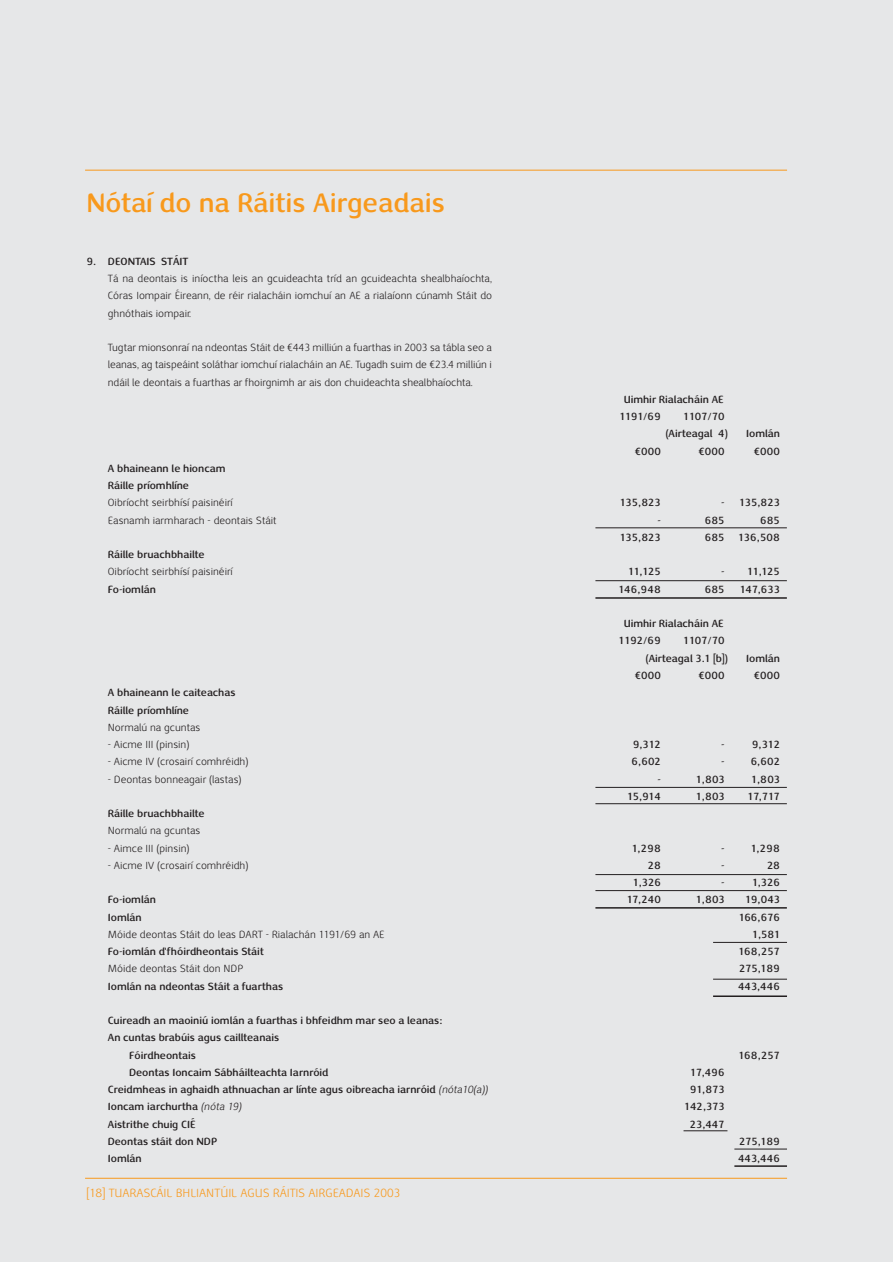
<style>
.page{position:relative;width:893px;height:1262px;background:#fff}
.page>*{position:absolute;margin:0;border:0;box-sizing:border-box;transform-origin:0 0}
.t1{font:700 27px "Nexus Sans";color:#f8991c}
.t2{font:12px "Nexus Sans";color:#f8991c}
.t3{font:700 10.5px/17.2px "Nexus Sans";color:#231f20}
.t4{font:10.5px/17.2px "Nexus Sans";color:#231f20;text-align:justify}
.s1{font-weight:400;font-style:italic}
</style>
<div class="page">
<div style="left:0;top:0;width:892px;height:1261px;background:#e6e7e8"></div>
<hr style="left:85px;top:1177px;width:702px;height:1px;background:#f8991c">
<hr style="left:85px;top:170px;width:702px;height:1px;background:#f8991c">
<hr style="left:734px;top:1165px;width:53px;height:1px;background:#231f20">
<hr style="left:734px;top:1148px;width:53px;height:1px;background:#231f20">
<hr style="left:683px;top:1130px;width:44px;height:1px;background:#231f20">
<hr style="left:713px;top:995px;width:74px;height:2px;background:#231f20">
<hr style="left:713px;top:978px;width:74px;height:1px;background:#231f20">
<hr style="left:713px;top:942px;width:74px;height:1px;background:#231f20">
<hr style="left:595px;top:580px;width:191px;height:1px;background:#231f20">
<hr style="left:595px;top:527px;width:191px;height:1px;background:#231f20">
<hr style="left:595px;top:787px;width:191px;height:1px;background:#231f20">
<hr style="left:595px;top:803px;width:191px;height:1px;background:#231f20">
<hr style="left:595px;top:597px;width:191px;height:1px;background:#231f20">
<hr style="left:595px;top:890px;width:191px;height:1px;background:#231f20">
<hr style="left:595px;top:874px;width:191px;height:1px;background:#231f20">
<hr style="left:595px;top:907px;width:191px;height:1px;background:#231f20">
<h1 class="t1" style="left:87px;top:192px;width:360px">Nótaí do na Ráitis Airgeadais</h1>
<p class="t3" style="left:87px;top:254px;width:103px">9. DEONTAIS STÁIT</p>
<p class="t4" style="left:108px;top:271px;width:385px">Tá na deontais is iníoctha leis an gcuideachta tríd an gcuideachta shealbhaíochta, Córas Iompair Éireann, de réir rialacháin iomchuí an AE a rialaíonn cúnamh Stáit do ghnóthais iompair.</p>
<p class="t4" style="left:108px;top:340px;width:385px">Tugtar mionsonraí na ndeontas Stáit de €443 milliún a fuarthas in 2003 sa tábla seo a leanas, ag taispeáint soláthar iomchuí rialacháin an AE. Tugadh suim de €23.4 milliún i ndáil le deontais a fuarthas ar fhoirgnimh ar ais don chuideachta shealbhaíochta.</p>
<p class="t3" style="left:619px;top:392px;width:106px;text-indent:4px">Uimhir Rialacháin AE<br>1191/69</p>
<p class="t3" style="left:665px;top:409px;width:64px;text-indent:18px">1107/70 (Airteagal 4)</p>
<p class="t3" style="left:746px;top:426px;width:35px">Iomlán</p>
<p class="t3" style="left:634px;top:443px;width:28px">€000</p>
<p class="t3" style="left:698px;top:443px;width:28px">€000</p>
<p class="t3" style="left:753px;top:443px;width:28px">€000</p>
<p class="t3" style="left:108px;top:461px;width:119px">A bhaineann le hioncam<br>Ráille príomhlíne</p>
<p class="t4" style="left:108px;top:495px;width:126px">Oibríocht seirbhísí paisinéirí</p>
<p class="t3" style="left:620px;top:495px;width:42px">135,823</p>
<p class="t3" style="left:721px;top:495px;width:60px">- 135,823</p>
<p class="t4" style="left:108px;top:512px;width:170px">Easnamh iarmharach - deontais Stáit</p>
<p class="t3" style="left:657px;top:512px;width:5px">-</p>
<p class="t3" style="left:704px;top:512px;width:21px">685</p>
<p class="t3" style="left:760px;top:512px;width:21px">685</p>
<p class="t3" style="left:620px;top:530px;width:42px">135,823</p>
<p class="t3" style="left:704px;top:530px;width:21px">685</p>
<p class="t3" style="left:738px;top:530px;width:43px">136,508</p>
<p class="t3" style="left:108px;top:547px;width:98px">Ráille bruachbhailte</p>
<p class="t4" style="left:108px;top:564px;width:126px">Oibríocht seirbhísí paisinéirí</p>
<p class="t3" style="left:628px;top:564px;width:34px">11,125</p>
<p class="t3" style="left:721px;top:564px;width:60px">- 11,125</p>
<p class="t3" style="left:108px;top:581px;width:50px">Fo-iomlán</p>
<p class="t3" style="left:618px;top:581px;width:44px">146,948</p>
<p class="t3" style="left:704px;top:581px;width:21px">685</p>
<p class="t3" style="left:739px;top:581px;width:42px">147,633</p>
<p class="t3" style="left:618px;top:616px;width:107px;text-indent:5px">Uimhir Rialacháin AE<br>1192/69</p>
<p class="t3" style="left:645px;top:633px;width:84px;text-indent:38px">1107/70 (Airteagal 3.1 [b])</p>
<p class="t3" style="left:746px;top:650px;width:35px">Iomlán</p>
<p class="t3" style="left:634px;top:668px;width:28px">€000</p>
<p class="t3" style="left:698px;top:668px;width:28px">€000</p>
<p class="t3" style="left:753px;top:668px;width:28px">€000</p>
<p class="t3" style="left:108px;top:685px;width:129px">A bhaineann le caiteachas<br>Ráille príomhlíne</p>
<p class="t4" style="left:108px;top:719px;width:94px">Normalú na gcuntas</p>
<p class="t4" style="left:108px;top:737px;width:83px">- Aicme III (pinsin)</p>
<p class="t3" style="left:632px;top:737px;width:30px">9,312</p>
<p class="t3" style="left:721px;top:737px;width:5px">-</p>
<p class="t3" style="left:752px;top:737px;width:30px">9,312</p>
<p class="t4" style="left:108px;top:754px;width:142px">- Aicme IV (crosairí comhréidh)</p>
<p class="t3" style="left:631px;top:754px;width:31px">6,602</p>
<p class="t3" style="left:721px;top:754px;width:5px">-</p>
<p class="t3" style="left:750px;top:754px;width:31px">6,602</p>
<p class="t4" style="left:108px;top:771px;width:135px">- Deontas bonneagair (lastas)</p>
<p class="t3" style="left:657px;top:771px;width:5px">-</p>
<p class="t3" style="left:696px;top:771px;width:30px">1,803</p>
<p class="t3" style="left:751px;top:771px;width:30px">1,803</p>
<p class="t3" style="left:627px;top:788px;width:35px">15,914</p>
<p class="t3" style="left:696px;top:788px;width:30px">1,803</p>
<p class="t3" style="left:747px;top:788px;width:34px">17,717</p>
<p class="t3" style="left:108px;top:806px;width:98px">Ráille bruachbhailte</p>
<p class="t4" style="left:108px;top:823px;width:94px">Normalú na gcuntas</p>
<p class="t4" style="left:108px;top:840px;width:83px">- Aimce III (pinsin)</p>
<p class="t3" style="left:631px;top:840px;width:31px">1,298</p>
<p class="t3" style="left:721px;top:840px;width:5px">-</p>
<p class="t3" style="left:750px;top:840px;width:31px">1,298</p>
<p class="t4" style="left:108px;top:857px;width:142px">- Aicme IV (crosairí comhréidh)</p>
<p class="t3" style="left:648px;top:857px;width:15px">28</p>
<p class="t3" style="left:721px;top:857px;width:5px">-</p>
<p class="t3" style="left:767px;top:857px;width:15px">28</p>
<p class="t3" style="left:633px;top:875px;width:29px">1,326</p>
<p class="t3" style="left:721px;top:875px;width:5px">-</p>
<p class="t3" style="left:752px;top:875px;width:29px">1,326</p>
<p class="t3" style="left:108px;top:892px;width:50px">Fo-iomlán</p>
<p class="t3" style="left:627px;top:892px;width:36px">17,240</p>
<p class="t3" style="left:696px;top:892px;width:30px">1,803</p>
<p class="t3" style="left:745px;top:892px;width:36px">19,043</p>
<p class="t3" style="left:108px;top:909px;width:35px">Iomlán</p>
<p class="t3" style="left:738px;top:909px;width:43px">166,676</p>
<p class="t4" style="left:108px;top:926px;width:278px">Móide deontas Stáit do leas DART - Rialachán 1191/69 an AE</p>
<p class="t3" style="left:752px;top:926px;width:29px">1,581</p>
<p class="t3" style="left:108px;top:944px;width:157px">Fo-iomlán d'fhóirdheontais Stáit</p>
<p class="t3" style="left:738px;top:944px;width:43px">168,257</p>
<p class="t4" style="left:108px;top:961px;width:137px">Móide deontas Stáit don NDP</p>
<p class="t3" style="left:739px;top:961px;width:42px">275,189</p>
<p class="t3" style="left:108px;top:978px;width:177px">Iomlán na ndeontas Stáit a fuarthas</p>
<p class="t3" style="left:738px;top:978px;width:43px">443,446</p>
<p class="t3" style="left:108px;top:1013px;width:336px">Cuireadh an maoiniú iomlán a fuarthas i bhfeidhm mar seo a leanas:</p>
<p class="t3" style="left:108px;top:1030px;width:173px">An cuntas brabúis agus caillteanais</p>
<p class="t3" style="left:129px;top:1047px;width:68px">Fóirdheontais</p>
<p class="t3" style="left:738px;top:1047px;width:43px">168,257</p>
<p class="t3" style="left:129px;top:1064px;width:201px">Deontas Ioncaim Sábháilteachta Iarnróid</p>
<p class="t3" style="left:690px;top:1064px;width:36px">17,496</p>
<p class="t3" style="left:108px;top:1082px;width:381px">Creidmheas in aghaidh athnuachan ar línte agus oibreacha iarnróid <span class="s1">(nóta10(a))</span></p>
<p class="t3" style="left:690px;top:1082px;width:36px">91,873</p>
<p class="t3" style="left:108px;top:1099px;width:135px">Ioncam iarchurtha <span class="s1">(nóta 19)</span></p>
<p class="t3" style="left:684px;top:1099px;width:42px">142,373</p>
<p class="t3" style="left:108px;top:1116px;width:89px">Aistrithe chuig CIÉ</p>
<p class="t3" style="left:690px;top:1116px;width:36px">23,447</p>
<p class="t3" style="left:108px;top:1133px;width:111px">Deontas stáit don NDP</p>
<p class="t3" style="left:739px;top:1133px;width:42px">275,189</p>
<p class="t3" style="left:108px;top:1151px;width:35px">Iomlán</p>
<p class="t3" style="left:738px;top:1151px;width:43px">443,446</p>
<p class="t2" style="left:87px;top:1187px;width:315px">[18] TUARASCÁIL BHLIANTÚIL AGUS RÁITIS AIRGEADAIS 2003</p>
</div>
